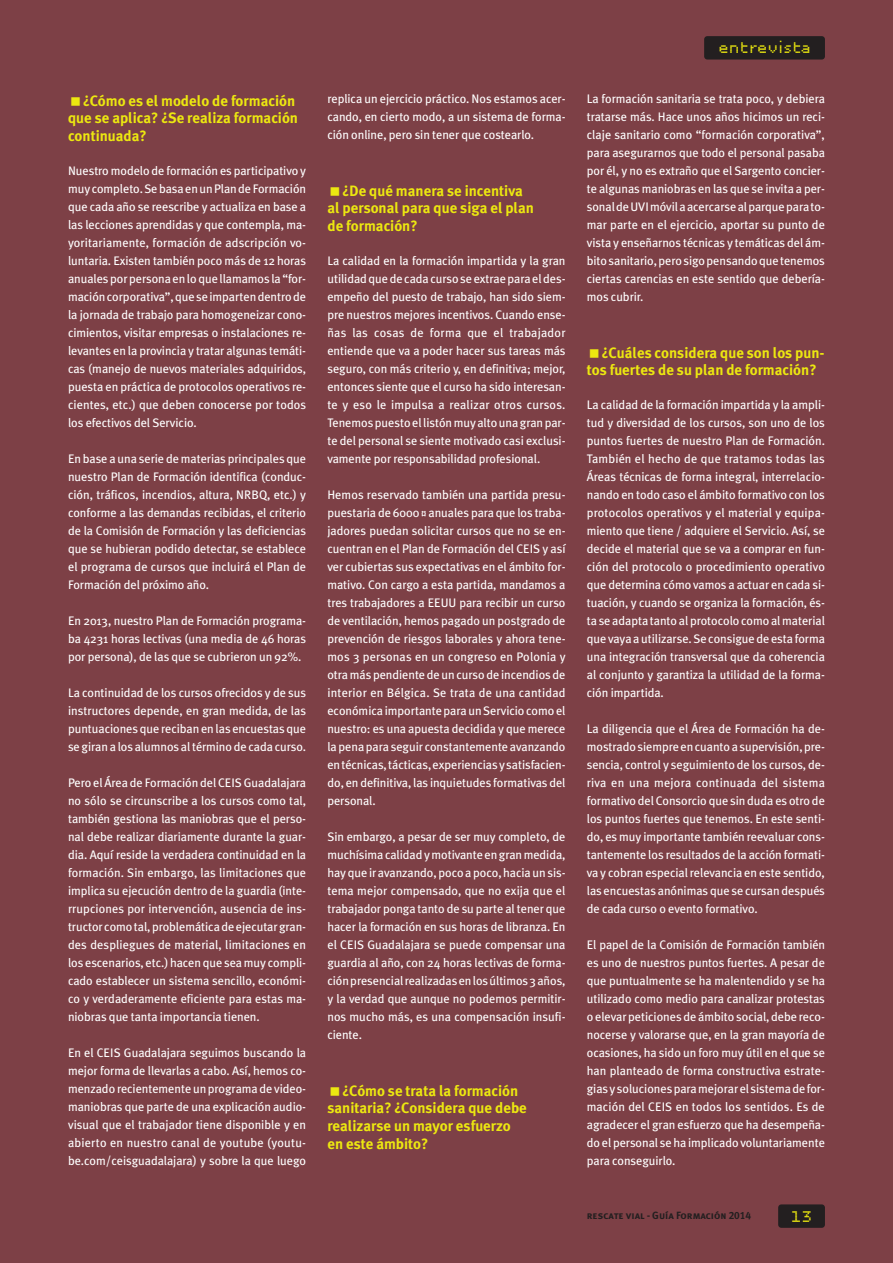
<style>
.page{position:relative;width:893px;height:1263px;background:#7d4046}
.page>*{position:absolute;margin:0;border:0;box-sizing:border-box;transform-origin:0 0}
.t1{font:700 15px/17.9px "Meta Plus";color:#ece810}
.t2{font:12.3px/18px "Meta Plus";letter-spacing:-.005em;color:#fff;text-align:justify}
.t3{font:12.3px "Unibody 8";color:#ece810}
.t4{font:10.5px "Meta Plus Bold Caps";color:#231f20}
</style>
<div class="page">
<div style="left:778px;top:1204px;width:47px;height:24px;background:#231f20;border-radius:3px"></div>
<div style="left:704px;top:36px;width:121px;height:24px;background:#231f20;border-radius:3px"></div>
<p class="t1" style="left:68px;top:91px;width:232px;text-indent:15px">¿Cómo es el modelo de formación que se aplica? ¿Se realiza formación continuada?</p>
<p class="t2" style="left:68px;top:162px;width:240px">Nuestromodelo de formación es participativo y muycompleto.SebasaenunPlandeFormación que cada año se reescribe y actualiza en base a las lecciones aprendidas y que contempla, ma&shy;yoritariamente, formación de adscripción vo&shy;luntaria. Existen también poco más de 12 horas anualesporpersonaenloquellamamos la“for&shy;macióncorporativa”,queseimpartendentrode la jornada de trabajo para homogeneizar cono&shy;cimientos, visitar empresas o instalaciones re&shy;levantes en la provincia y tratar algunas temáti&shy;cas (manejo de nuevos materiales adquiridos, puesta en práctica de protocolos operativos re&shy;cientes, etc.) que deben conocerse por todos los efectivos del Servicio.</p>
<p class="t2" style="left:68px;top:450px;width:240px">En base a una serie de materias principales que nuestro Plan de Formación identifica (conduc&shy;ción, tráficos, incendios, altura, NRBQ, etc.) y conforme a las demandas recibidas, el criterio de la Comisión de Formación y las deficiencias que se hubieran podido detectar, se establece el programa de cursos que incluirá el Plan de Formación del próximo año.</p>
<p class="t2" style="left:68px;top:612px;width:240px">En 2013, nuestro Plan de Formación programa&shy;ba 4231 horas lectivas (una media de 46 horas por persona), de las que se cubrieron un 92%.</p>
<p class="t2" style="left:68px;top:684px;width:240px">La continuidad de los cursos ofrecidos y de sus instructores depende, en gran medida, de las puntuaciones que reciban en las encuestas que se giran a los alumnos altérmino de cada curso.</p>
<p class="t2" style="left:68px;top:774px;width:240px">Pero el Área de Formación del CEIS Guadalajara no sólo se circunscribe a los cursos como tal, también gestiona las maniobras que el perso&shy;nal debe realizar diariamente durante la guar&shy;dia. Aquí reside la verdadera continuidad en la formación. Sin embargo, las limitaciones que implica su ejecución dentro de la guardia (inte&shy;rrupciones por intervención, ausencia de ins&shy;tructor comotal,problemáticadeejecutargran&shy;des despliegues de material, limitaciones en los escenarios, etc.)hacenque seamuy compli&shy;cado establecer un sistema sencillo, económi&shy;co y verdaderamente eficiente para estas ma&shy;niobras que tanta importancia tienen.</p>
<p class="t2" style="left:68px;top:1044px;width:240px">En el CEIS Guadalajara seguimos buscando la mejor forma de llevarlas a cabo. Así, hemos co&shy;menzado recientemente un programa de video&shy;maniobras que parte de una explicación audio&shy;visual que el trabajador tiene disponible y en abierto en nuestro canal de youtube (youtu&shy;be.com/ceisguadalajara) y sobre la que luego</p>
<p class="t2" style="left:327px;top:90px;width:240px">replica un ejercicio práctico. Nos estamos acer&shy;cando, en cierto modo, a un sistema de forma&shy;ción online, pero sin tener que costearlo.</p>
<p class="t1" style="left:327px;top:181px;width:208px;text-indent:15px">¿De qué manera se incentiva al personal para que siga el plan de formación?</p>
<p class="t2" style="left:327px;top:252px;width:240px">La calidad en la formación impartida y la gran utilidadquedecadacursoseextraeparaeldes&shy;empeño del puesto de trabajo, han sido siem&shy;pre nuestros mejores incentivos. Cuando ense&shy;ñas las cosas de forma que el trabajador entiende que va a poder hacer sus tareas más seguro, con más criterio y, en definitiva; mejor, entonces siente que el curso ha sido interesan&shy;te y eso le impulsa a realizar otros cursos.<br>Tenemospuestoellistónmuyaltounagranpar&shy;te del personal se siente motivado casi exclusi&shy;vamente por responsabilidad profesional.</p>
<p class="t2" style="left:327px;top:486px;width:240px">Hemos reservado también una partida presu&shy;puestaria de 6000 ¤ anuales para que los traba&shy;jadores puedan solicitar cursos que no se en&shy;cuentran en el Plan de Formación del CEIS y así ver cubiertas sus expectativas en el ámbito for&shy;mativo. Con cargo a esta partida, mandamos a tres trabajadores a EEUU para recibir un curso de ventilación, hemos pagado un postgrado de prevención de riesgos laborales y ahora tene&shy;mos 3 personas en un congreso en Polonia y otramáspendientedeun cursode incendiosde interior en Bélgica. Se trata de una cantidad económica importanteparaunServiciocomoel nuestro: es una apuesta decidida y que merece la pena para seguir constantemente avanzando entécnicas,tácticas,experienciasysatisfacien&shy;do, en definitiva, las inquietudes formativas del personal.</p>
<p class="t2" style="left:327px;top:828px;width:240px">Sin embargo, a pesar de ser muy completo, de muchísimacalidadymotivanteengranmedida, hayque ir avanzando,pocoapoco,haciaunsis&shy;tema mejor compensado, que no exija que el trabajador ponga tanto de su parte al tener que hacer la formación en sus horas de libranza. En el CEIS Guadalajara se puede compensar una guardia al año, con 24 horas lectivas de forma&shy;ciónpresencialrealizadasenlosúltimos3años, y la verdad que aunque no podemos permitir&shy;nos mucho más, es una compensación insufi&shy;ciente.</p>
<p class="t1" style="left:327px;top:1081px;width:201px;text-indent:15px">¿Cómo se trata la formación sanitaria? ¿Considera que debe realizarse un mayor esfuerzo en este ámbito?</p>
<p class="t3" style="left:718px;top:38px;width:94px">entrevista</p>
<p class="t2" style="left:587px;top:90px;width:240px">La formación sanitaria se trata poco, y debiera tratarse más. Hace unos años hicimos un reci&shy;claje sanitario como “formación corporativa”, para asegurarnos que todo el personal pasaba por él, y no es extraño que el Sargento concier&shy;te algunas maniobras en las que se invita a per&shy;sonaldeUVImóvilaacercarsealparqueparato&shy;mar parte en el ejercicio, aportar su punto de vista y enseñarnos técnicas y temáticas del ám&shy;bitosanitario,perosigopensandoquetenemos ciertas carencias en este sentido que debería&shy;mos cubrir.</p>
<p class="t1" style="left:587px;top:343px;width:239px;text-indent:15px">¿Cuáles considera que son los pun&shy;tos fuertes de su plan de formación?</p>
<p class="t2" style="left:587px;top:396px;width:240px">La calidad de la formación impartida y la ampli&shy;tud y diversidad de los cursos, son uno de los puntos fuertes de nuestro Plan de Formación.<br>También el hecho de que tratamos todas las Áreas técnicas de forma integral, interrelacio&shy;nando en todo caso el ámbito formativo con los protocolos operativos y el material y equipa&shy;miento que tiene / adquiere el Servicio. Así, se decide el material que se va a comprar en fun&shy;ción del protocolo o procedimiento operativo que determina cómo vamos a actuar en cada si&shy;tuación, y cuando se organiza la formación, és&shy;ta se adapta tanto al protocolo como almaterial que vaya autilizarse.Se consiguede esta forma una integración transversal que da coherencia al conjunto y garantiza la utilidad de la forma&shy;ción impartida.</p>
<p class="t2" style="left:587px;top:720px;width:240px">La diligencia que el Área de Formación ha de&shy;mostradosiempreencuantoasupervisión,pre&shy;sencia, control y seguimiento de los cursos, de&shy;riva en una mejora continuada del sistema formativo del Consorcio que sin duda es otro de los puntos fuertes que tenemos. En este senti&shy;do, es muy importante también reevaluar cons&shy;tantemente los resultados de la acción formati&shy;va y cobran especial relevancia en este sentido, las encuestas anónimas que se cursan después de cada curso o evento formativo.</p>
<p class="t2" style="left:587px;top:936px;width:240px">El papel de la Comisión de Formación también es uno de nuestros puntos fuertes. A pesar de que puntualmente se ha malentendido y se ha utilizado como medio para canalizar protestas o elevar peticiones de ámbito social, debe reco&shy;nocerse y valorarse que, en la gran mayoría de ocasiones, ha sido un foro muy útil en el que se han planteado de forma constructiva estrate&shy;giasysolucionesparamejorarel sistemadefor&shy;mación del CEIS en todos los sentidos. Es de agradecer el gran esfuerzo que ha desempeña&shy;do el personal se ha implicado voluntariamente para conseguirlo.</p>
<p class="t4" style="left:587px;top:1209px;width:166px">rescate vial - Guía Formación 2014</p>
<p class="t3" style="left:791px;top:1206px;width:23px">13</p>
</div>
